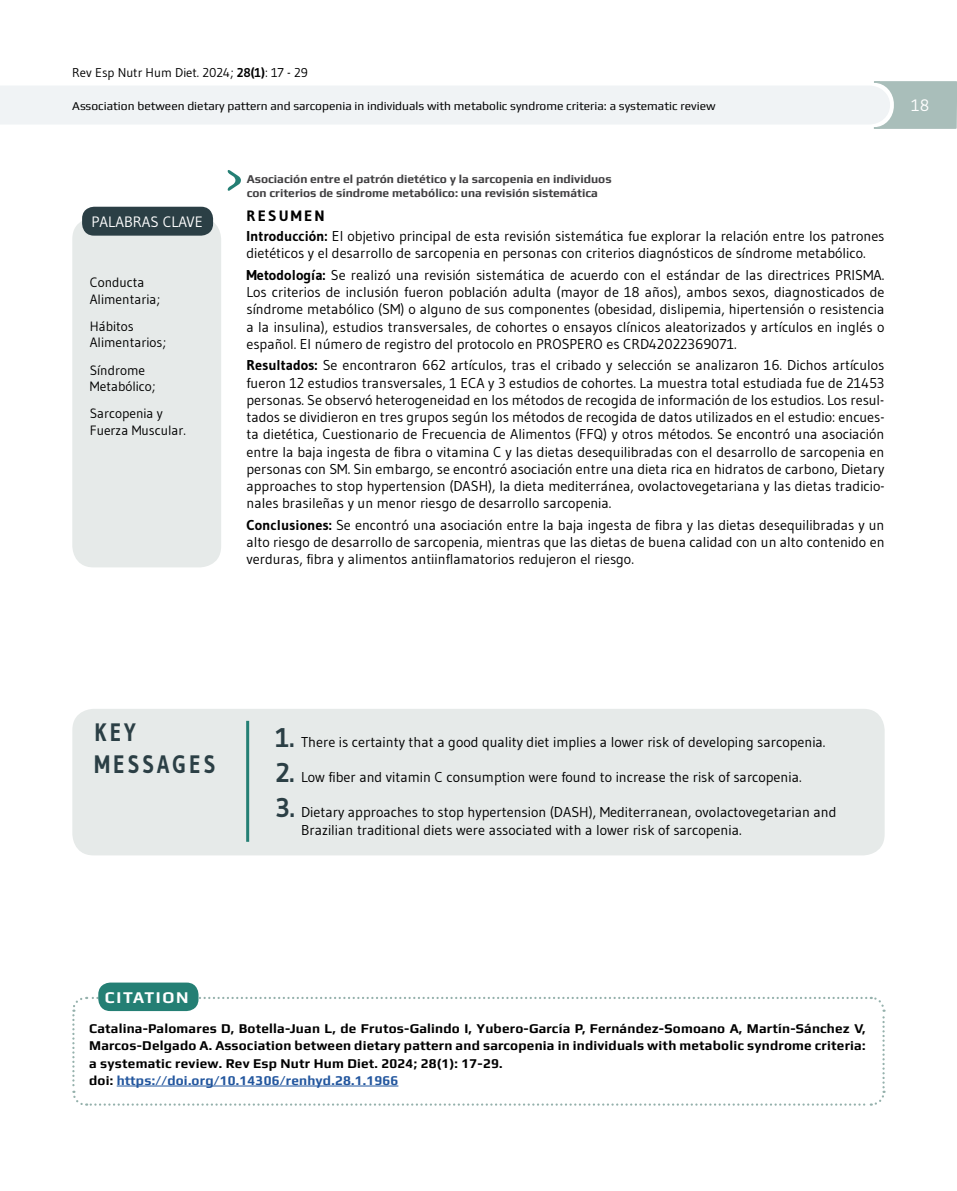
<style>
.page{position:relative;width:957px;height:1191px;background:#fff}
.page>*{position:absolute;margin:0;border:0;box-sizing:border-box;transform-origin:0 0}
.t1{font:700 25.2px/31.5px "Gudea";letter-spacing:.15em;color:#2b3f45;scale:.83 1}
.t2{font:700 16.5px "Play";letter-spacing:.1em;color:#fff}
.t3{font:16.5px "Gudea";color:#fff}
.t4{font:15px "Gudea";color:#fff}
.t5{font:700 15px "Gudea";letter-spacing:.15em;color:#000}
.t6{font:14.25px/17.2px "Gudea";color:#000;text-align:justify}
.t7{font:700 13.5px/17.2px "Play";letter-spacing:.015em;color:#000}
.t8{font:13.5px/16.5px "Gudea";color:#000}
.t9{font:12.75px "Gudea";color:#000}
.t10{font:700 12px/14.2px "Play";color:#414042}
.t11{font:12px "Play";color:#000}
.s1{font-weight:700}
.s2{font-weight:700;font-size:27px;color:#2b3f45}
.s3{color:#22569e}
</style>
<div class="page">
<div style="left:72px;top:218px;width:149px;height:349px;background:#e6eae9;border-radius:21px"></div>
<div style="left:82px;top:207px;width:131px;height:29px;background:#2b3f45;border-radius:12px"></div>
<svg style="left:228px;top:170px;width:13px;height:21px"></svg>
<svg style="left:0;top:81px;width:957px;height:48px"></svg>
<svg style="left:72px;top:995px;width:814px;height:111px"></svg>
<hr style="left:117px;top:1085px;width:281px;height:1px;background:#22569e">
<div style="left:98px;top:982px;width:100px;height:29px;background:#247f74;border-radius:12px"></div>
<div style="left:72px;top:709px;width:812px;height:146px;background:#e6eae9;border-radius:21px"></div>
<hr style="left:246px;top:721px;width:3px;height:121px;background:#247f74">
<p class="t9" style="left:72px;top:65px;width:237px">Rev Esp Nutr Hum Diet. 2024; <span class="s1">28(1)</span>: 17 - 29</p>
<p class="t11" style="left:72px;top:98px;width:645px">Association between dietary pattern and sarcopenia in individuals with metabolic syndrome criteria: a systematic review</p>
<p class="t4" style="left:91px;top:212px;width:113px">PALABRAS CLAVE</p>
<p class="t8" style="left:90px;top:274px;width:72px">Conducta<br>Alimentaria;</p>
<p class="t8" style="left:90px;top:318px;width:78px">Hábitos<br>Alimentarios;</p>
<p class="t8" style="left:90px;top:361px;width:67px">Síndrome<br>Metabólico;</p>
<p class="t8" style="left:90px;top:405px;width:98px">Sarcopenia y<br>Fuerza Muscular.</p>
<p class="t10" style="left:247px;top:171px;width:366px">Asociación entre el patrón dietético y la sarcopenia en individuos con criterios de síndrome metabólico: una revisión sistemática</p>
<p class="t5" style="left:246px;top:207px;width:80px">RESUMEN</p>
<p class="t6" style="left:246px;top:227px;width:639px"><span class="s1">Introducción:</span> El objetivo principal de esta revisión sistemática fue explorar la relación entre los patrones dietéticos y el desarrollo de sarcopenia en personas con criterios diagnósticos de síndrome metabólico.</p>
<p class="t6" style="left:246px;top:266px;width:639px"><span class="s1">Metodología:</span> Se realizó una revisión sistemática de acuerdo con el estándar de las directrices PRISMA.<br>Los criterios de inclusión fueron población adulta (mayor de 18 años), ambos sexos, diagnosticados de síndrome metabólico (SM) o alguno de sus componentes (obesidad, dislipemia, hipertensión o resistencia a la insulina), estudios transversales, de cohortes o ensayos clínicos aleatorizados y artículos en inglés o español. El número de registro del protocolo en PROSPERO es CRD42022369071.</p>
<p class="t6" style="left:246px;top:356px;width:639px"><span class="s1">Resultados:</span> Se encontraron 662 artículos, tras el cribado y selección se analizaron 16. Dichos artículos fueron 12 estudios transversales, 1 ECA y 3 estudios de cohortes. La muestra total estudiada fue de 21453 personas. Se observó heterogeneidad en los métodos de recogida de información de los estudios. Los resul&shy;tados se dividieron en tres grupos según los métodos de recogida de datos utilizados en el estudio: encues&shy;ta dietética, Cuestionario de Frecuencia de Alimentos (FFQ) y otros métodos. Se encontró una asociación entre la baja ingesta de fibra o vitamina C y las dietas desequilibradas con el desarrollo de sarcopenia en personas con SM. Sin embargo, se encontró asociación entre una dieta rica en hidratos de carbono, Dietary approaches to stop hypertension (DASH), la dieta mediterránea, ovolactovegetariana y las dietas tradicio&shy;nales brasileñas y un menor riesgo de desarrollo sarcopenia.</p>
<p class="t6" style="left:246px;top:516px;width:639px"><span class="s1">Conclusiones:</span> Se encontró una asociación entre la baja ingesta de fibra y las dietas desequilibradas y un alto riesgo de desarrollo de sarcopenia, mientras que las dietas de buena calidad con un alto contenido en verduras, fibra y alimentos antiinflamatorios redujeron el riesgo.</p>
<p class="t3" style="left:911px;top:95px;width:20px">18</p>
<h1 class="t1" style="left:95px;top:716px;width:147px">KEY<br>MESSAGES</h1>
<p class="t6" style="left:275px;top:733px;width:551px"><span class="s2">1.</span> There is certainty that a good quality diet implies a lower risk of developing sarcopenia.</p>
<p class="t6" style="left:275px;top:768px;width:528px"><span class="s2">2.</span> Low fiber and vitamin C consumption were found to increase the risk of sarcopenia.</p>
<p class="t6" style="left:301px;top:803px;width:537px;line-height:18px;text-indent:-26px"><span class="s2">3.</span> Dietary approaches to stop hypertension (DASH), Mediterranean, ovolactovegetarian and<br>Brazilian traditional diets were associated with a lower risk of sarcopenia.</p>
<p class="t2" style="left:105px;top:987px;width:85px">CITATION</p>
<p class="t7" style="left:89px;top:1019px;width:778px">Catalina-Palomares D, Botella-Juan L, de Frutos-Galindo I, Yubero-García P, Fernández-Somoano A, Martín-Sánchez V, Marcos-Delgado A. Association between dietary pattern and sarcopenia in individuals with metabolic syndrome criteria: a systematic review. Rev Esp Nutr Hum Diet. 2024; 28(1): 17-29.<br>doi: <span class="s3">https://doi.org/10.14306/renhyd.28.1.1966</span></p>
</div>
